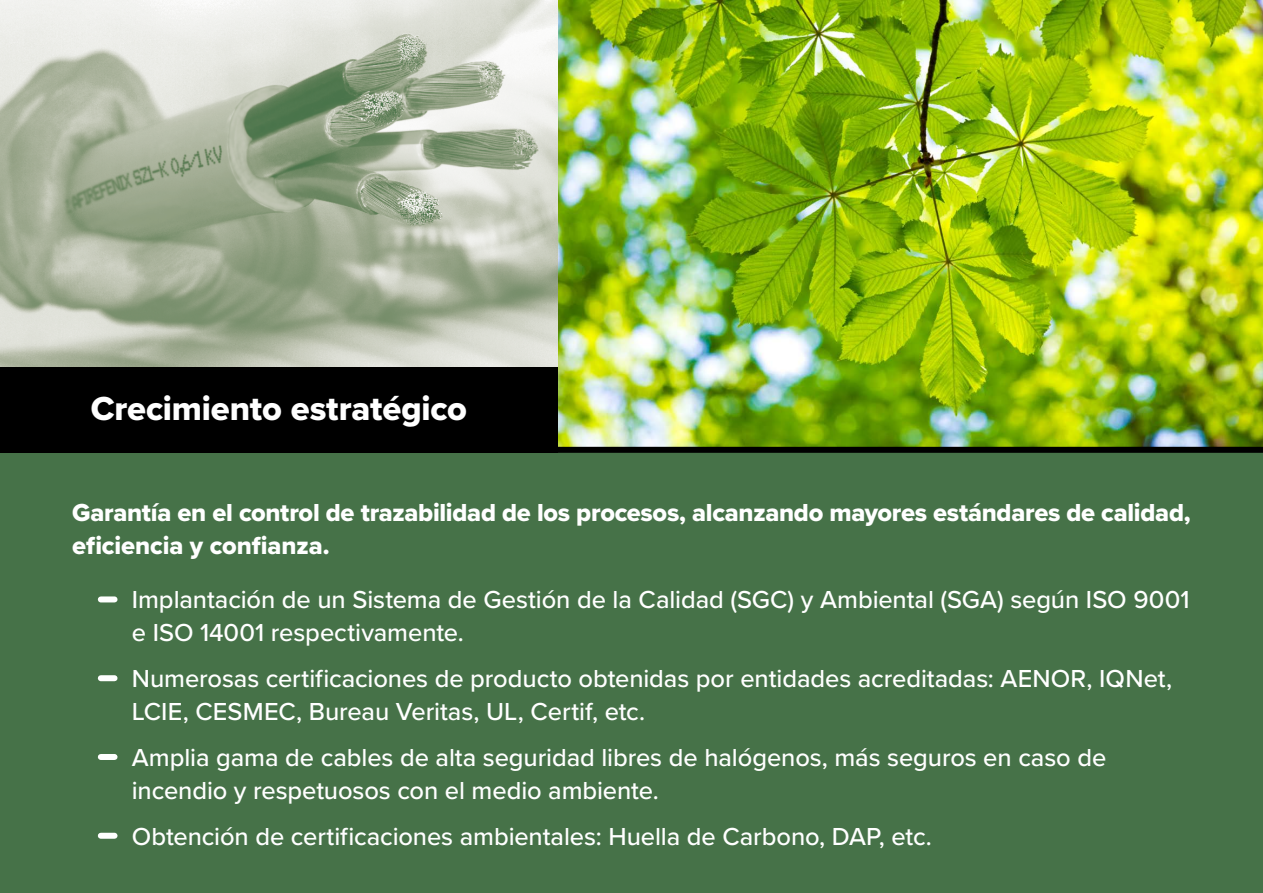
<style>
.page{position:relative;width:1263px;height:893px;background:#fff}
.page>*{position:absolute;margin:0;border:0;box-sizing:border-box;transform-origin:0 0}
.text_normal{font:34.5px "Proxima Nova Extrabld";letter-spacing:-.005em;color:#fff}
.numeros{font:500 25.5px/33px "Proxima Nova";letter-spacing:-.005em;color:#fff}
.bold_small{font:25.5px/33px "Proxima Nova Extrabld";letter-spacing:-.01em;color:#fff}
</style>
<div class="page">
<div style="left:0;top:453px;width:1263px;height:440px;background:#467248"></div>
<div style="left:101px;top:596px;width:14px;height:6px;background:#fff"></div>
<div style="left:101px;top:675px;width:14px;height:6px;background:#fff"></div>
<div style="left:101px;top:754px;width:14px;height:6px;background:#fff"></div>
<div style="left:101px;top:833px;width:14px;height:6px;background:#fff"></div>
<img style="left:558px;top:0;width:705px;height:447px">
<img style="left:0;top:0;width:558px;height:368px">
<div style="left:0;top:368px;width:558px;height:85px;background:#000"></div>
<div style="left:0;top:447px;width:1263px;height:6px;background:#000"></div>
<p class="text_normal" style="left:91px;top:382px;width:378px">Crecimiento estratégico</p>
<p class="bold_small" style="left:72px;top:496px;width:1120px">Garantía en el control de trazabilidad de los procesos, alcanzando mayores estándares de calidad, eficiencia y confianza.</p>
<p class="numeros" style="left:132px;top:582px;width:1059px">Implantación de un Sistema de Gestión de la Calidad (SGC) y Ambiental (SGA) según ISO 9001 e ISO 14001 respectivamente.</p>
<p class="numeros" style="left:132px;top:661px;width:1042px">Numerosas certificaciones de producto obtenidas por entidades acreditadas: AENOR, IQNet,<br>LCIE, CESMEC, Bureau Veritas, UL, Certif, etc.</p>
<p class="numeros" style="left:132px;top:740px;width:976px">Amplia gama de cables de alta seguridad libres de halógenos, más seguros en caso de incendio y respetuosos con el medio ambiente.</p>
<p class="numeros" style="left:132px;top:819px;width:802px">Obtención de certificaciones ambientales: Huella de Carbono, DAP, etc.</p>
</div>
